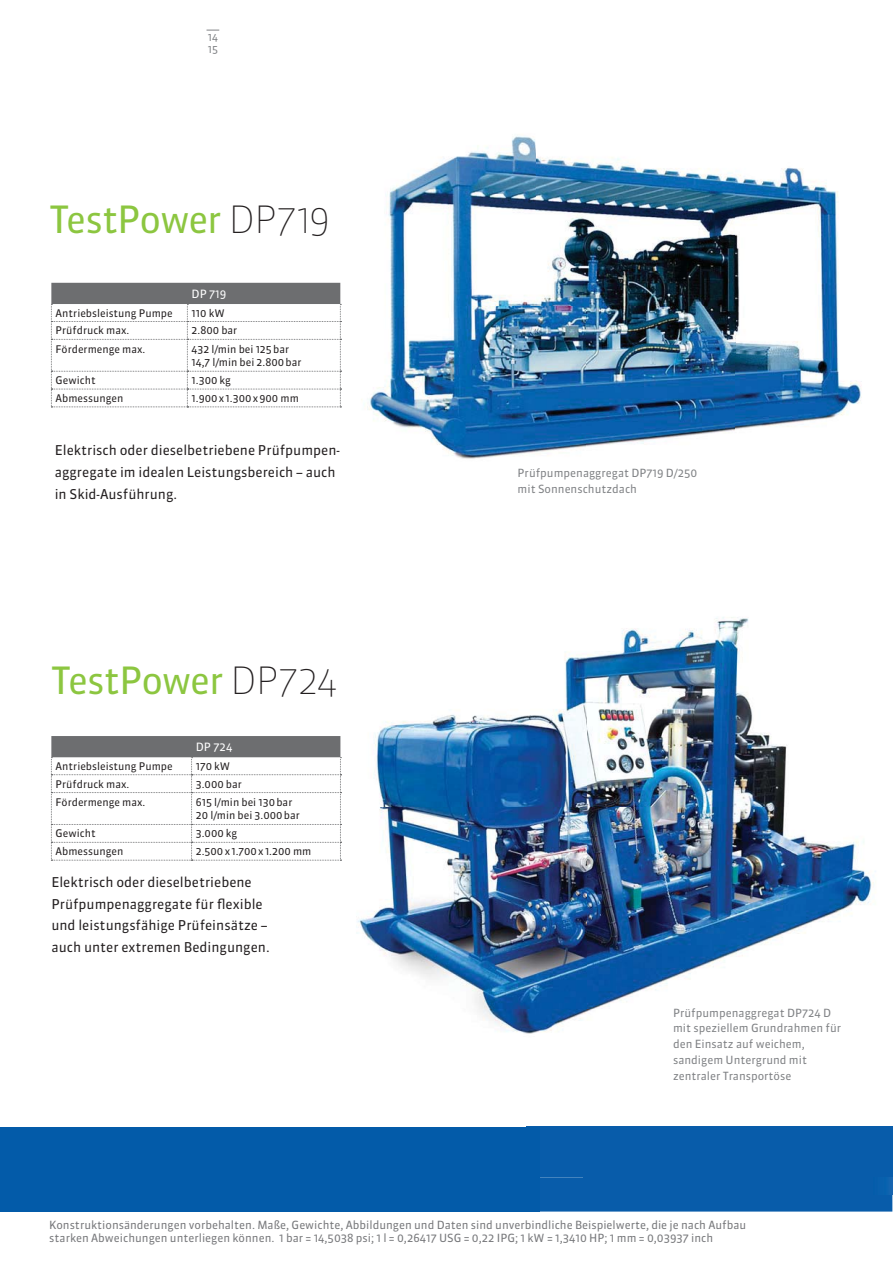
<style>
.page{position:relative;width:893px;height:1263px;background:#fff}
.page>*{position:absolute;margin:0;border:0;box-sizing:border-box;transform-origin:0 0}
.t1{font:37.5px "Sanuk OT";letter-spacing:-.035em;color:#8cc640}
.t2{font:13.5px/21.6px "Sanuk OT";color:#231f20}
.t3{font:11.4px "Sanuk OT";color:#fff}
.t4{font:11.25px/13.5px "Sanuk OT";color:#77787b}
.t5{font:11.25px/15.8px "Sanuk OT";color:#808285}
.t6{font:10.5px/12.6px "Sanuk OT";color:#231f20}
.t7{font:10.5px/12.6px "Sanuk OT";color:#808285}
.s1{font-weight:100;color:#231f20}
</style>
<div class="page">
<div style="left:526px;top:1127px;width:366px;height:25px;background:#085caa"></div>
<div style="left:539px;top:1152px;width:353px;height:60px;background:#085caa"></div>
<div style="left:583px;top:1152px;width:309px;height:26px;background:#085caa"></div>
<img style="left:872px;top:1178px;width:20px;height:17px">
<div style="left:0;top:1127px;width:539px;height:85px;background:#035ba9"></div>
<img style="left:341px;top:617px;width:535px;height:417px">
<img style="left:339px;top:136px;width:523px;height:323px">
<svg style="left:51px;top:736px;width:290px;height:125px"></svg>
<svg style="left:51px;top:283px;width:290px;height:125px"></svg>
<svg style="left:206px;top:30px;width:13px;height:1px"></svg>
<p class="t7" style="left:208px;top:32px;width:12px">14<br>15</p>
<h1 class="t1" style="left:49px;top:204px;width:282px">TestPower <span class="s1">DP719</span></h1>
<p class="t3" style="left:192px;top:289px;width:36px">DP 719</p>
<p class="t6" style="left:56px;top:307px;width:119px">Antriebsleistung Pumpe</p>
<p class="t6" style="left:192px;top:307px;width:35px">110 kW</p>
<p class="t6" style="left:56px;top:325px;width:75px">Prüfdruck max.</p>
<p class="t6" style="left:192px;top:325px;width:47px">2.800 bar</p>
<p class="t6" style="left:56px;top:344px;width:91px">Fördermenge max.</p>
<p class="t6" style="left:192px;top:344px;width:111px">432 l/min bei 125 bar<br>14,7 l/min bei 2.800 bar</p>
<p class="t6" style="left:56px;top:375px;width:42px">Gewicht</p>
<p class="t6" style="left:192px;top:375px;width:41px">1.300 kg</p>
<p class="t6" style="left:56px;top:393px;width:69px">Abmessungen</p>
<p class="t6" style="left:192px;top:393px;width:109px">1.900 x 1.300 x 900 mm</p>
<p class="t2" style="left:55px;top:441px;width:287px">Elektrisch oder dieselbetriebene Prüfpumpen&shy;aggregate im idealen Leistungsbereich – auch in Skid-Ausführung.</p>
<h1 class="t1" style="left:51px;top:665px;width:288px">TestPower <span class="s1">DP724</span></h1>
<p class="t3" style="left:196px;top:742px;width:38px">DP 724</p>
<p class="t6" style="left:56px;top:761px;width:119px">Antriebsleistung Pumpe</p>
<p class="t6" style="left:196px;top:761px;width:36px">170 kW</p>
<p class="t6" style="left:56px;top:779px;width:75px">Prüfdruck max.</p>
<p class="t6" style="left:196px;top:779px;width:48px">3.000 bar</p>
<p class="t6" style="left:56px;top:797px;width:91px">Fördermenge max.</p>
<p class="t6" style="left:196px;top:797px;width:105px">615 l/min bei 130 bar<br>20 l/min bei 3.000 bar</p>
<p class="t6" style="left:56px;top:828px;width:42px">Gewicht</p>
<p class="t6" style="left:196px;top:828px;width:43px">3.000 kg</p>
<p class="t6" style="left:56px;top:846px;width:69px">Abmessungen</p>
<p class="t6" style="left:196px;top:846px;width:117px">2.500 x 1.700 x 1.200 mm</p>
<p class="t2" style="left:51px;top:873px;width:220px">Elektrisch oder dieselbetriebene Prüfpumpenaggregate für flexible und leistungsfähige Prüfeinsätze – auch unter extremen Bedingungen.</p>
<p class="t5" style="left:517px;top:466px;width:181px">Prüfpumpenaggregat DP719 D/250 mit Sonnenschutzdach</p>
<p class="t5" style="left:673px;top:1006px;width:169px">Prüfpumpenaggregat DP724 D mit speziellem Grundrahmen für den Einsatz auf weichem, sandigem Untergrund mit zentraler Transportöse</p>
<p class="t4" style="left:49px;top:1219px;width:698px">Konstruktionsänderungen vorbehalten. Maße, Gewichte, Abbildungen und Daten sind unverbindliche Beispielwerte, die je nach Aufbau starken Abweichungen unterliegen können. 1 bar = 14,5038 psi; 1 l = 0,26417 USG = 0,22 IPG; 1 kW = 1,3410 HP; 1 mm = 0,03937 inch</p>
</div>
